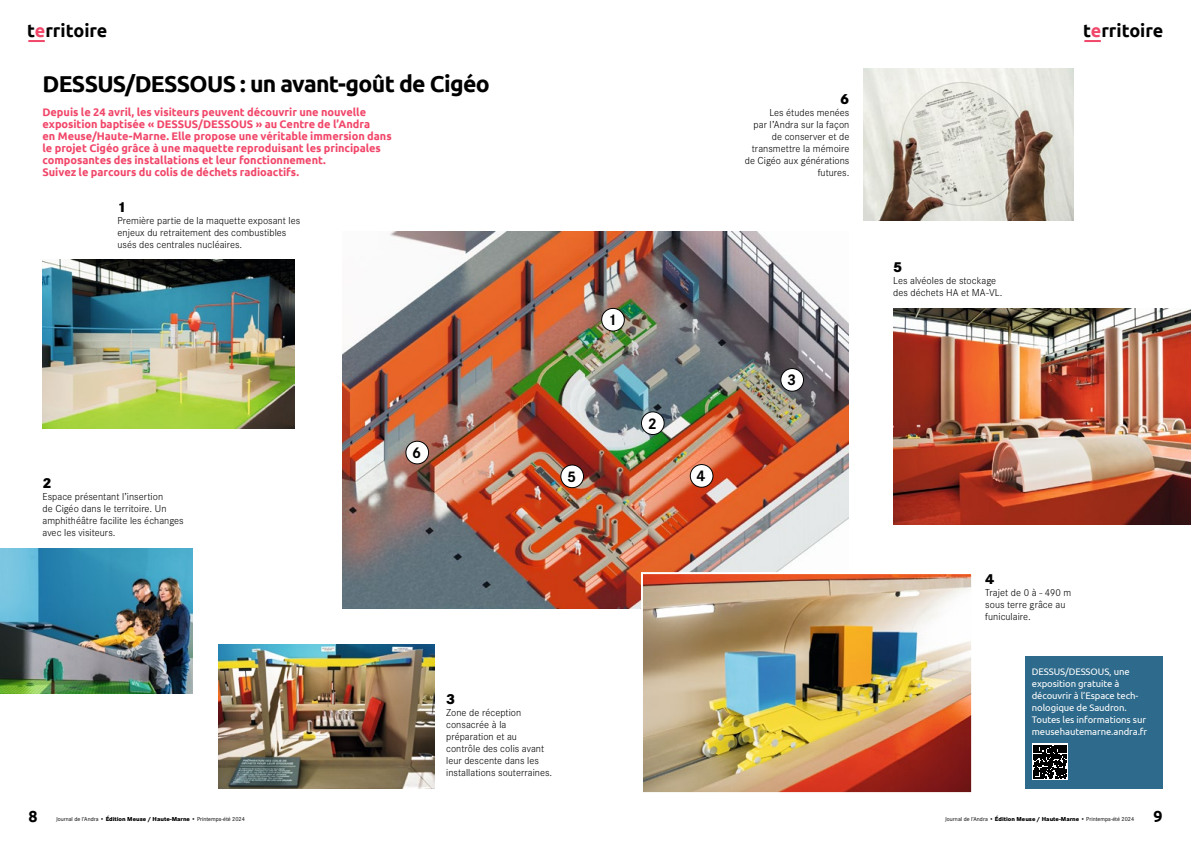
<style>
.page{position:relative;width:1191px;height:842px;background:#fff}
.page>*{position:absolute;margin:0;border:0;box-sizing:border-box;transform-origin:0 0}
.t1{font:700 23px "Ubuntu";letter-spacing:-.03em;color:#000}
.t2{font:700 18px "Ubuntu";color:#000}
.t3{font:700 16px "Corporate S";color:#000}
.t4{font:700 16px "Ubuntu";color:#000}
.t5{font:800 15px "Corporate S";color:#000}
.t6{font:700 11px/12px "Ubuntu";letter-spacing:-.005em;color:#f14669}
.t7{font:300 10.5px/12px "Corporate S";letter-spacing:.005em;color:#000}
.t8{font:9.5px/12px "Ubuntu";letter-spacing:-.01em;color:#fff}
.t9{font:6px "Corporate S";color:#000}
.s1{color:#f14669}
.s2{font-weight:800}
</style>
<div class="page">
<svg style="left:28px;top:40px;width:17px;height:2px"></svg>
<svg style="left:1084px;top:40px;width:16px;height:2px"></svg>
<div style="left:1025px;top:656px;width:137px;height:133px;background:#2e6a8b"></div>
<img style="left:342px;top:231px;width:506px;height:378px">
<div style="left:601px;top:308px;width:23px;height:23px;background:#fff;border-radius:50%"></div>
<div style="left:601px;top:308px;width:24px;height:24px;border:1px solid #000;border-radius:50%"></div>
<div style="left:641px;top:412px;width:23px;height:23px;background:#fff;border-radius:50%"></div>
<div style="left:641px;top:411px;width:23px;height:24px;border:1px solid #000;border-radius:50%"></div>
<div style="left:781px;top:369px;width:22px;height:22px;background:#fff;border-radius:50%"></div>
<div style="left:780px;top:368px;width:24px;height:24px;border:1px solid #000;border-radius:50%"></div>
<div style="left:690px;top:465px;width:23px;height:22px;background:#fff;border-radius:50%"></div>
<div style="left:690px;top:464px;width:23px;height:24px;border:1px solid #000;border-radius:50%"></div>
<div style="left:561px;top:465px;width:22px;height:23px;background:#fff;border-radius:50%"></div>
<div style="left:560px;top:464px;width:24px;height:24px;border:1px solid #000;border-radius:50%"></div>
<img style="left:0;top:548px;width:192px;height:145px">
<img style="left:42px;top:260px;width:253px;height:168px">
<img style="left:219px;top:644px;width:216px;height:144px">
<img style="left:644px;top:575px;width:326px;height:216px">
<div style="left:641px;top:572px;width:332px;height:222px;border:2px solid #fff"></div>
<img style="left:893px;top:308px;width:298px;height:216px">
<img style="left:863px;top:68px;width:210px;height:152px">
<div style="left:406px;top:441px;width:22px;height:23px;background:#fff;border-radius:50%"></div>
<div style="left:405px;top:441px;width:24px;height:23px;border:1px solid #000;border-radius:50%"></div>
<svg style="left:1032px;top:744px;width:35px;height:36px"></svg>
<svg style="left:1033px;top:745px;width:33px;height:33px"></svg>
<h2 class="t2" style="left:27px;top:19px;width:82px">t<span class="s1">e</span>rritoire</h2>
<h2 class="t2" style="left:1083px;top:19px;width:82px">t<span class="s1">e</span>rritoire</h2>
<h1 class="t1" style="left:42px;top:70px;width:449px">DESSUS/DESSOUS : un avant-goût de Cigéo</h1>
<p class="t6" style="left:43px;top:106px;width:351px">Depuis le 24 avril, les visiteurs peuvent découvrir une nouvelle exposition baptisée « DESSUS/DESSOUS » au Centre de l’Andra<br>en Meuse/Haute-Marne. Elle propose une véritable immersion dans le projet Cigéo grâce à une maquette reproduisant les principales composantes des installations et leur fonctionnement.<br>Suivez le parcours du colis de déchets radioactifs.</p>
<h3 class="t5" style="left:117px;top:197px;width:11px">1</h3>
<p class="t7" style="left:117px;top:214px;width:184px">Première partie de la maquette exposant les enjeux du retraitement des combustibles usés des centrales nucléaires.</p>
<h3 class="t5" style="left:43px;top:473px;width:11px">2</h3>
<p class="t7" style="left:43px;top:490px;width:143px">Espace présentant l’insertion<br>de Cigéo dans le territoire. Un amphithéâtre facilite les échanges avec les visiteurs.</p>
<h3 class="t3" style="left:412px;top:441px;width:11px">6</h3>
<h3 class="t5" style="left:840px;top:89px;width:11px">6</h3>
<p class="t7" style="left:744px;top:106px;width:106px;text-align:right">Les études menées<br>par l’Andra sur la façon de conserver et de transmettre la mémoire de Cigéo aux générations futures.</p>
<h3 class="t3" style="left:608px;top:309px;width:11px">1</h3>
<h3 class="t3" style="left:648px;top:412px;width:11px">2</h3>
<h3 class="t3" style="left:567px;top:465px;width:11px">5</h3>
<h3 class="t3" style="left:696px;top:465px;width:11px">4</h3>
<h3 class="t3" style="left:787px;top:369px;width:11px">3</h3>
<h3 class="t5" style="left:446px;top:689px;width:11px">3</h3>
<p class="t7" style="left:446px;top:706px;width:108px">Zone de réception consacrée à la préparation et au contrôle des colis avant leur descente dans les installations souterraines.</p>
<h3 class="t5" style="left:893px;top:257px;width:11px">5</h3>
<p class="t7" style="left:893px;top:274px;width:111px">Les alvéoles de stockage des déchets HA et MA-VL.</p>
<h3 class="t5" style="left:985px;top:569px;width:11px">4</h3>
<p class="t7" style="left:985px;top:586px;width:87px">Trajet de 0 à - 490 m sous terre grâce au funiculaire.</p>
<p class="t8" style="left:1031px;top:666px;width:117px">DESSUS/DESSOUS, une exposition gratuite à découvrir à l’Espace tech&shy;nologique de Saudron.<br>Toutes les informations sur meusehautemarne.andra.fr</p>
<h3 class="t4" style="left:28px;top:807px;width:11px">8</h3>
<p class="t9" style="left:56px;top:815px;width:190px">Journal de l’Andra <span class="s2">• Édition Meuse / Haute-Marne •</span> Printemps-été 2024</p>
<p class="t9" style="left:945px;top:815px;width:190px">Journal de l’Andra <span class="s2">• Édition Meuse / Haute-Marne •</span> Printemps-été 2024</p>
<h3 class="t4" style="left:1153px;top:807px;width:11px">9</h3>
</div>
